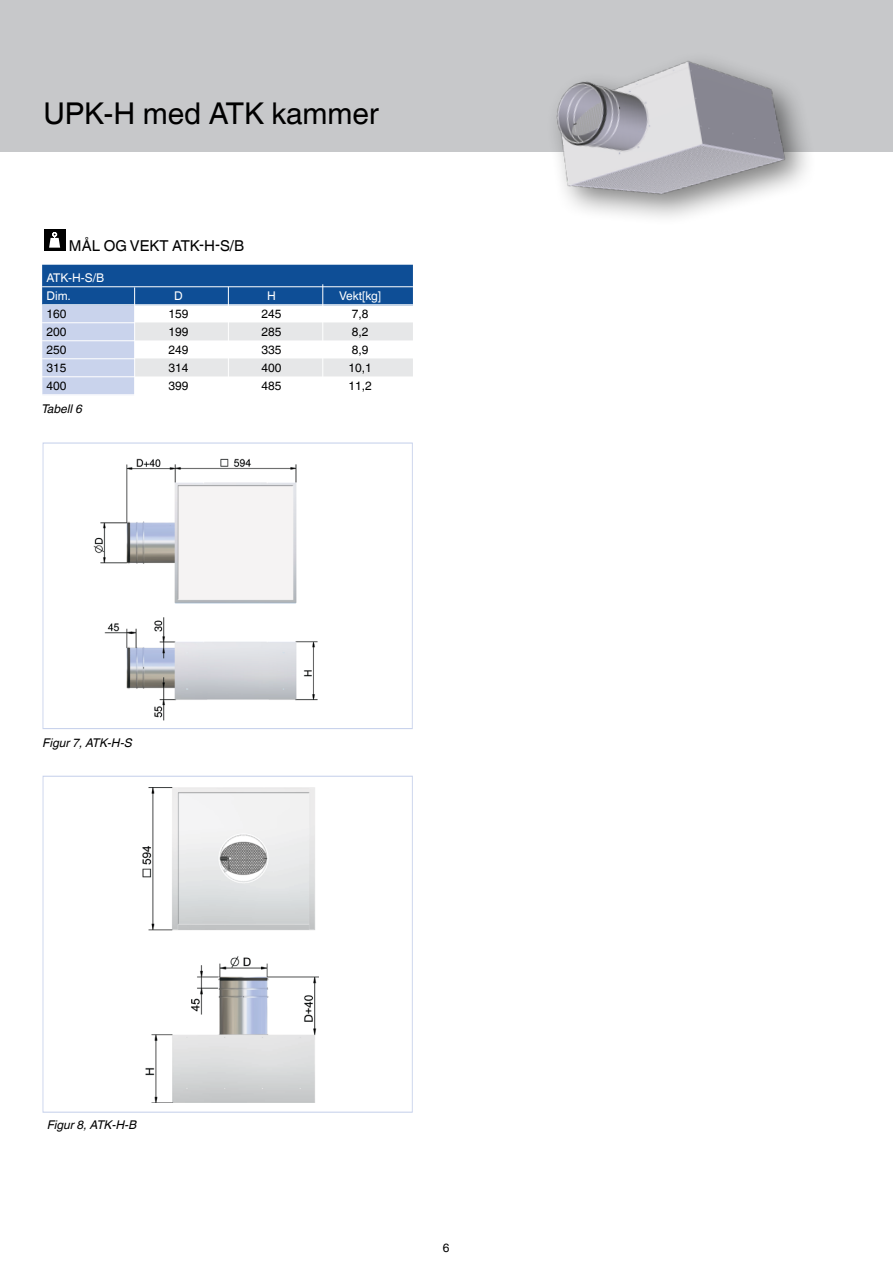
<style>
.page{position:relative;width:893px;height:1263px;background:#fff}
.page>*{position:absolute;margin:0;border:0;box-sizing:border-box;transform-origin:0 0}
.t1{font:30px "TROX Helvetica";color:#000}
.t2{font:15px "TROX Helvetica";color:#000}
.t3{font:12px "TROX Helvetica";color:#000}
.t4{font:italic 12px "TROX Helvetica";color:#000}
.t5{font:12px/18px "TROX Helvetica";color:#fff}
</style>
<div class="page">
<div style="left:0;top:0;width:893px;height:152px;background:#c7c8ca"></div>
<div style="left:44px;top:229px;width:21px;height:22px;background:#000"></div>
<svg style="left:49px;top:232px;width:11px;height:16px"></svg>
<div style="left:42px;top:443px;width:371px;height:286px;border:1px solid #c9d3ec"></div>
<img style="left:93px;top:458px;width:225px;height:263px">
<div style="left:42px;top:303px;width:93px;height:92px;background:#c9d3ec"></div>
<div style="left:42px;top:265px;width:371px;height:40px;background:#0e4e96"></div>
<hr style="left:134px;top:287px;width:1px;height:116px;background:#fff">
<hr style="left:42px;top:286px;width:371px;height:1px;background:#fff">
<hr style="left:42px;top:304px;width:371px;height:1px;background:#fff">
<hr style="left:42px;top:322px;width:371px;height:1px;background:#fff">
<hr style="left:42px;top:340px;width:93px;height:1px;background:#fff">
<div style="left:135px;top:322px;width:278px;height:18px;background:#e6e7e8"></div>
<hr style="left:42px;top:358px;width:371px;height:1px;background:#fff">
<hr style="left:42px;top:376px;width:93px;height:1px;background:#fff">
<div style="left:135px;top:358px;width:278px;height:18px;background:#e6e7e8"></div>
<hr style="left:42px;top:394px;width:333px;height:1px;background:#fff">
<hr style="left:228px;top:287px;width:1px;height:116px;background:#fff">
<hr style="left:322px;top:284px;width:1px;height:118px;background:#fff">
<div style="left:42px;top:776px;width:371px;height:337px;border:1px solid #c9d3ec"></div>
<img style="left:142px;top:788px;width:177px;height:315px">
<div style="left:545px;top:50px;width:272px;height:177px;background:#000;opacity:.5"></div>
<img style="left:545px;top:58px;width:264px;height:158px">
<h1 class="t1" style="left:43px;top:96px;width:337px">UPK-H med ATK kammer</h1>
<p class="t2" style="left:69px;top:237px;width:177px">MÅL OG VEKT ATK-H-S/B</p>
<p class="t5" style="left:46px;top:269px;width:59px">ATK-H-S/B<br>Dim.</p>
<p class="t5" style="left:174px;top:287px;width:10px">D</p>
<p class="t5" style="left:267px;top:287px;width:10px">H</p>
<p class="t5" style="left:339px;top:287px;width:44px">Vekt[kg]</p>
<p class="t3" style="left:46px;top:307px;width:22px">160</p>
<p class="t3" style="left:169px;top:307px;width:22px">159</p>
<p class="t3" style="left:262px;top:307px;width:22px">245</p>
<p class="t3" style="left:352px;top:307px;width:18px">7,8</p>
<p class="t3" style="left:46px;top:325px;width:22px">200</p>
<p class="t3" style="left:169px;top:325px;width:22px">199</p>
<p class="t3" style="left:262px;top:325px;width:22px">285</p>
<p class="t3" style="left:352px;top:325px;width:18px">8,2</p>
<p class="t3" style="left:46px;top:343px;width:22px">250</p>
<p class="t3" style="left:169px;top:343px;width:22px">249</p>
<p class="t3" style="left:262px;top:343px;width:22px">335</p>
<p class="t3" style="left:352px;top:343px;width:18px">8,9</p>
<p class="t3" style="left:46px;top:361px;width:22px">315</p>
<p class="t3" style="left:169px;top:361px;width:22px">314</p>
<p class="t3" style="left:262px;top:361px;width:22px">400</p>
<p class="t3" style="left:348px;top:361px;width:25px">10,1</p>
<p class="t3" style="left:46px;top:379px;width:22px">400</p>
<p class="t3" style="left:169px;top:379px;width:22px">399</p>
<p class="t3" style="left:262px;top:379px;width:22px">485</p>
<p class="t3" style="left:348px;top:379px;width:25px">11,2</p>
<p class="t4" style="left:42px;top:402px;width:42px">Tabell 6</p>
<p class="t4" style="left:43px;top:735px;width:91px">Figur 7, ATK-H-S</p>
<p class="t4" style="left:47px;top:1118px;width:91px">Figur 8, ATK-H-B</p>
<p class="t3" style="left:443px;top:1240px;width:8px">6</p>
</div>
